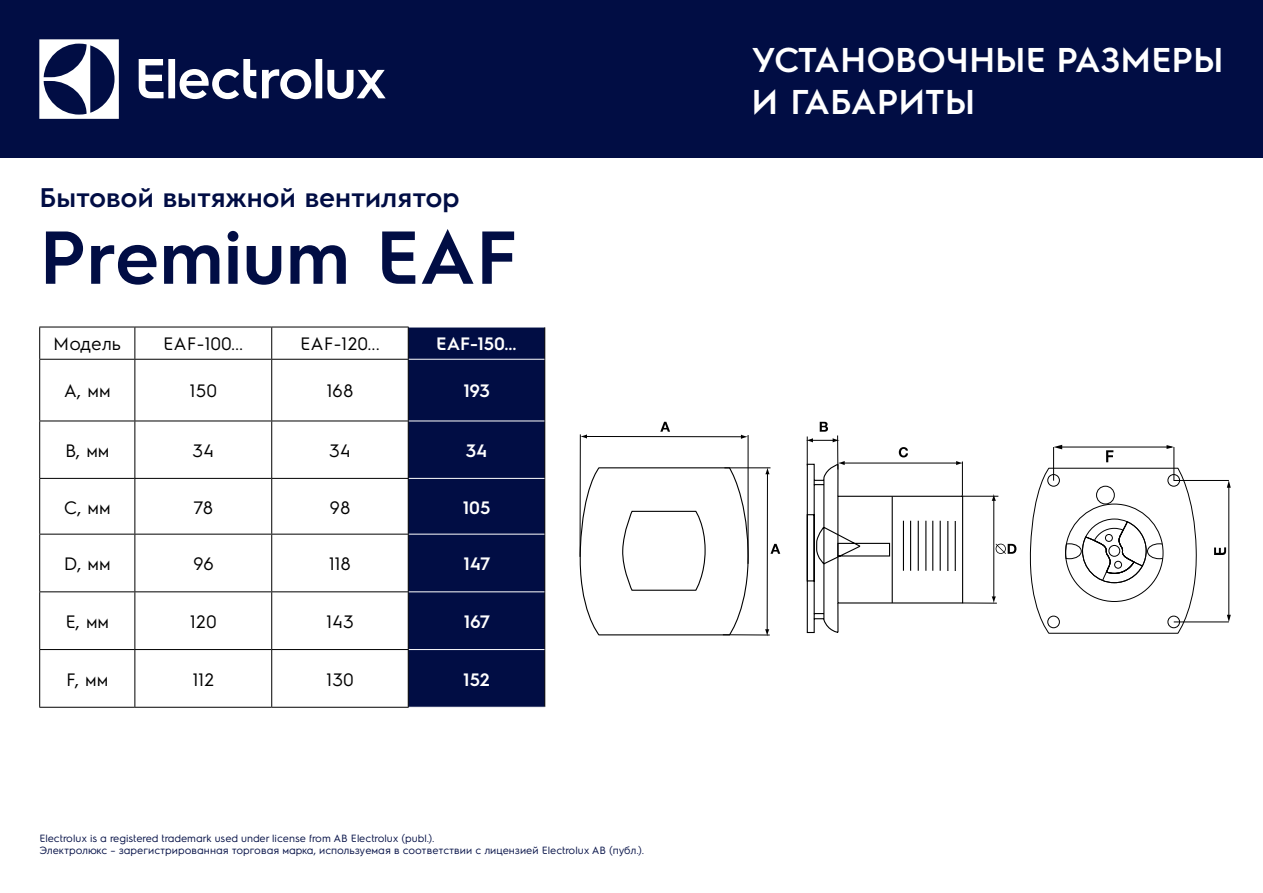
<style>
.page{position:relative;width:1263px;height:893px;background:#fff}
.page>*{position:absolute;margin:0;border:0;box-sizing:border-box;transform-origin:0 0}
.t1{font:75px "Electrolux Sans Sem Bd";color:#010d44}
.t2{font:34.5px/41.4px "Electrolux Sans Sem Bd";color:#fff}
.t3{font:27px "Electrolux Sans Sem Bd";color:#010d44}
.t4{font:18px "Electrolux Sans";color:#000}
.t5{font:18px "Electrolux Sans Sem Bd";letter-spacing:-.005em;color:#fff}
.t6{font:10.5px/11.6px "Electrolux Sans";color:#010d44}
</style>
<div class="page">
<div style="left:0;top:0;width:1263px;height:158px;background:#010d44"></div>
<svg style="left:39px;top:39px;width:80px;height:80px"></svg>
<svg style="left:139px;top:59px;width:117px;height:40px"></svg>
<svg style="left:262px;top:59px;width:124px;height:40px"></svg>
<svg style="left:40px;top:328px;width:368px;height:379px"></svg>
<div style="left:409px;top:328px;width:135px;height:379px;background:#010d44"></div>
<hr style="left:39px;top:327px;width:96px;height:1px;background:#000">
<hr style="left:39px;top:327px;width:1px;height:32px;background:#000">
<hr style="left:39px;top:359px;width:96px;height:1px;background:#000">
<hr style="left:39px;top:360px;width:1px;height:61px;background:#000">
<hr style="left:39px;top:421px;width:96px;height:1px;background:#000">
<hr style="left:39px;top:421px;width:1px;height:57px;background:#000">
<hr style="left:39px;top:478px;width:96px;height:1px;background:#000">
<hr style="left:39px;top:479px;width:1px;height:55px;background:#000">
<hr style="left:39px;top:534px;width:96px;height:1px;background:#000">
<hr style="left:39px;top:534px;width:1px;height:57px;background:#000">
<hr style="left:39px;top:591px;width:96px;height:1px;background:#000">
<hr style="left:39px;top:592px;width:1px;height:57px;background:#000">
<hr style="left:39px;top:649px;width:96px;height:1px;background:#000">
<hr style="left:39px;top:650px;width:1px;height:57px;background:#000">
<hr style="left:39px;top:707px;width:96px;height:1px;background:#000">
<hr style="left:135px;top:327px;width:137px;height:1px;background:#000">
<hr style="left:134px;top:327px;width:1px;height:32px;background:#000">
<hr style="left:135px;top:359px;width:137px;height:1px;background:#000">
<hr style="left:134px;top:360px;width:1px;height:61px;background:#000">
<hr style="left:135px;top:421px;width:137px;height:1px;background:#000">
<hr style="left:134px;top:421px;width:1px;height:57px;background:#000">
<hr style="left:135px;top:478px;width:137px;height:1px;background:#000">
<hr style="left:134px;top:479px;width:1px;height:55px;background:#000">
<hr style="left:135px;top:534px;width:137px;height:1px;background:#000">
<hr style="left:134px;top:534px;width:1px;height:57px;background:#000">
<hr style="left:135px;top:591px;width:137px;height:1px;background:#000">
<hr style="left:134px;top:592px;width:1px;height:57px;background:#000">
<hr style="left:135px;top:649px;width:137px;height:1px;background:#000">
<hr style="left:134px;top:650px;width:1px;height:57px;background:#000">
<hr style="left:135px;top:707px;width:137px;height:1px;background:#000">
<hr style="left:544px;top:327px;width:1px;height:32px;background:#000">
<hr style="left:544px;top:359px;width:1px;height:62px;background:#000">
<hr style="left:544px;top:421px;width:1px;height:57px;background:#000">
<hr style="left:544px;top:478px;width:1px;height:56px;background:#000">
<hr style="left:544px;top:534px;width:1px;height:58px;background:#000">
<hr style="left:544px;top:592px;width:1px;height:57px;background:#000">
<hr style="left:544px;top:649px;width:1px;height:58px;background:#000">
<hr style="left:409px;top:359px;width:135px;height:1px;background:#fff">
<hr style="left:409px;top:421px;width:135px;height:1px;background:#fff">
<hr style="left:409px;top:478px;width:135px;height:1px;background:#fff">
<hr style="left:409px;top:534px;width:135px;height:1px;background:#fff">
<hr style="left:409px;top:591px;width:135px;height:1px;background:#fff">
<hr style="left:409px;top:649px;width:135px;height:1px;background:#fff">
<hr style="left:272px;top:327px;width:137px;height:1px;background:#000">
<hr style="left:271px;top:327px;width:1px;height:32px;background:#000">
<hr style="left:408px;top:327px;width:1px;height:32px;background:#000">
<hr style="left:272px;top:359px;width:137px;height:1px;background:#000">
<hr style="left:271px;top:360px;width:1px;height:61px;background:#000">
<hr style="left:408px;top:360px;width:1px;height:61px;background:#000">
<hr style="left:272px;top:421px;width:137px;height:1px;background:#000">
<hr style="left:271px;top:421px;width:1px;height:57px;background:#000">
<hr style="left:408px;top:421px;width:1px;height:57px;background:#000">
<hr style="left:272px;top:478px;width:137px;height:1px;background:#000">
<hr style="left:271px;top:479px;width:1px;height:55px;background:#000">
<hr style="left:408px;top:479px;width:1px;height:55px;background:#000">
<hr style="left:272px;top:534px;width:137px;height:1px;background:#000">
<hr style="left:271px;top:534px;width:1px;height:57px;background:#000">
<hr style="left:408px;top:534px;width:1px;height:57px;background:#000">
<hr style="left:272px;top:591px;width:137px;height:1px;background:#000">
<hr style="left:271px;top:592px;width:1px;height:57px;background:#000">
<hr style="left:408px;top:592px;width:1px;height:57px;background:#000">
<hr style="left:272px;top:649px;width:137px;height:1px;background:#000">
<hr style="left:271px;top:650px;width:1px;height:57px;background:#000">
<hr style="left:408px;top:650px;width:1px;height:57px;background:#000">
<hr style="left:272px;top:707px;width:137px;height:1px;background:#000">
<svg style="left:579px;top:468px;width:385px;height:168px"></svg>
<hr style="left:767px;top:473px;width:1px;height:158px;background:#000">
<hr style="left:723px;top:634px;width:47px;height:1px;background:#000">
<hr style="left:724px;top:467px;width:46px;height:1px;background:#000">
<hr style="left:748px;top:435px;width:1px;height:129px;background:#000">
<hr style="left:580px;top:434px;width:1px;height:123px;background:#000">
<svg style="left:765px;top:467px;width:4px;height:7px"></svg>
<svg style="left:765px;top:629px;width:4px;height:7px"></svg>
<hr style="left:586px;top:436px;width:156px;height:1px;background:#000">
<svg style="left:580px;top:434px;width:7px;height:5px"></svg>
<svg style="left:741px;top:435px;width:7px;height:4px"></svg>
<hr style="left:892px;top:496px;width:1px;height:107px;background:#000">
<hr style="left:903px;top:521px;width:1px;height:50px;background:#000">
<hr style="left:910px;top:521px;width:1px;height:50px;background:#000">
<hr style="left:918px;top:521px;width:1px;height:50px;background:#000">
<hr style="left:925px;top:521px;width:1px;height:50px;background:#000">
<hr style="left:932px;top:521px;width:1px;height:50px;background:#000">
<hr style="left:940px;top:521px;width:1px;height:50px;background:#000">
<hr style="left:947px;top:521px;width:1px;height:50px;background:#000">
<hr style="left:955px;top:521px;width:1px;height:50px;background:#000">
<hr style="left:962px;top:603px;width:35px;height:1px;background:#000">
<hr style="left:961px;top:496px;width:37px;height:1px;background:#000">
<hr style="left:993px;top:499px;width:1px;height:99px;background:#000">
<svg style="left:992px;top:494px;width:4px;height:7px"></svg>
<svg style="left:992px;top:596px;width:4px;height:7px"></svg>
<hr style="left:962px;top:461px;width:1px;height:35px;background:#000">
<hr style="left:843px;top:463px;width:114px;height:1px;background:#000">
<svg style="left:956px;top:461px;width:7px;height:4px"></svg>
<svg style="left:770px;top:544px;width:10px;height:10px"></svg>
<svg style="left:660px;top:422px;width:10px;height:10px"></svg>
<svg style="left:899px;top:447px;width:9px;height:10px"></svg>
<svg style="left:806px;top:422px;width:85px;height:212px"></svg>
<svg style="left:995px;top:544px;width:21px;height:10px"></svg>
<hr style="left:1174px;top:447px;width:1px;height:34px;background:#000">
<hr style="left:1053px;top:447px;width:1px;height:34px;background:#000">
<hr style="left:1058px;top:447px;width:114px;height:1px;background:#000">
<svg style="left:1053px;top:445px;width:9px;height:4px"></svg>
<svg style="left:1166px;top:445px;width:8px;height:4px"></svg>
<hr style="left:1228px;top:484px;width:1px;height:134px;background:#000">
<svg style="left:1227px;top:615px;width:4px;height:7px"></svg>
<svg style="left:1227px;top:481px;width:4px;height:7px"></svg>
<hr style="left:1174px;top:622px;width:55px;height:1px;background:#000">
<hr style="left:1174px;top:480px;width:55px;height:1px;background:#000">
<svg style="left:1106px;top:450px;width:7px;height:12px"></svg>
<svg style="left:1214px;top:547px;width:12px;height:8px"></svg>
<svg style="left:1029px;top:468px;width:168px;height:166px"></svg>
<h3 class="t3" style="left:39px;top:178px;width:422px">Бытовой вытяжной вентилятор</h3>
<h1 class="t1" style="left:39px;top:205px;width:480px">Premium EAF</h1>
<h3 class="t4" style="left:53px;top:331px;width:70px">Модель</h3>
<h3 class="t4" style="left:163px;top:331px;width:82px">EAF-100...</h3>
<h3 class="t4" style="left:300px;top:331px;width:81px">EAF-120...</h3>
<h3 class="t5" style="left:436px;top:331px;width:82px">EAF-150...</h3>
<h3 class="t4" style="left:64px;top:378px;width:48px">A, мм</h3>
<h3 class="t4" style="left:190px;top:378px;width:29px">150</h3>
<h3 class="t4" style="left:326px;top:378px;width:29px">168</h3>
<h3 class="t5" style="left:463px;top:378px;width:28px">193</h3>
<h3 class="t4" style="left:65px;top:438px;width:46px">B, мм</h3>
<h3 class="t4" style="left:192px;top:438px;width:23px">34</h3>
<h3 class="t4" style="left:329px;top:438px;width:23px">34</h3>
<h3 class="t5" style="left:466px;top:438px;width:23px">34</h3>
<h3 class="t4" style="left:64px;top:495px;width:48px">C, мм</h3>
<h3 class="t4" style="left:193px;top:495px;width:22px">78</h3>
<h3 class="t4" style="left:329px;top:495px;width:23px">98</h3>
<h3 class="t5" style="left:463px;top:495px;width:29px">105</h3>
<h3 class="t4" style="left:64px;top:551px;width:49px">D, мм</h3>
<h3 class="t4" style="left:193px;top:551px;width:22px">96</h3>
<h3 class="t4" style="left:329px;top:551px;width:24px">118</h3>
<h3 class="t5" style="left:463px;top:551px;width:28px">147</h3>
<h3 class="t4" style="left:65px;top:609px;width:45px">E, мм</h3>
<h3 class="t4" style="left:190px;top:609px;width:28px">120</h3>
<h3 class="t4" style="left:326px;top:609px;width:29px">143</h3>
<h3 class="t5" style="left:464px;top:609px;width:28px">167</h3>
<h3 class="t4" style="left:66px;top:667px;width:44px">F, мм</h3>
<h3 class="t4" style="left:192px;top:667px;width:23px">112</h3>
<h3 class="t4" style="left:326px;top:667px;width:29px">130</h3>
<h3 class="t5" style="left:463px;top:667px;width:28px">152</h3>
<p class="t6" style="left:39px;top:832px;width:606px">Electrolux is a registered trademark used under license from AB Electrolux (publ.).<br>Электролюкс – зарегистрированная торговая марка, используемая в соответствии с лицензией Electrolux AB (публ.).</p>
<h2 class="t2" style="left:752px;top:37px;width:473px">УСТАНОВОЧНЫЕ РАЗМЕРЫ<br>И ГАБАРИТЫ</h2>
</div>
